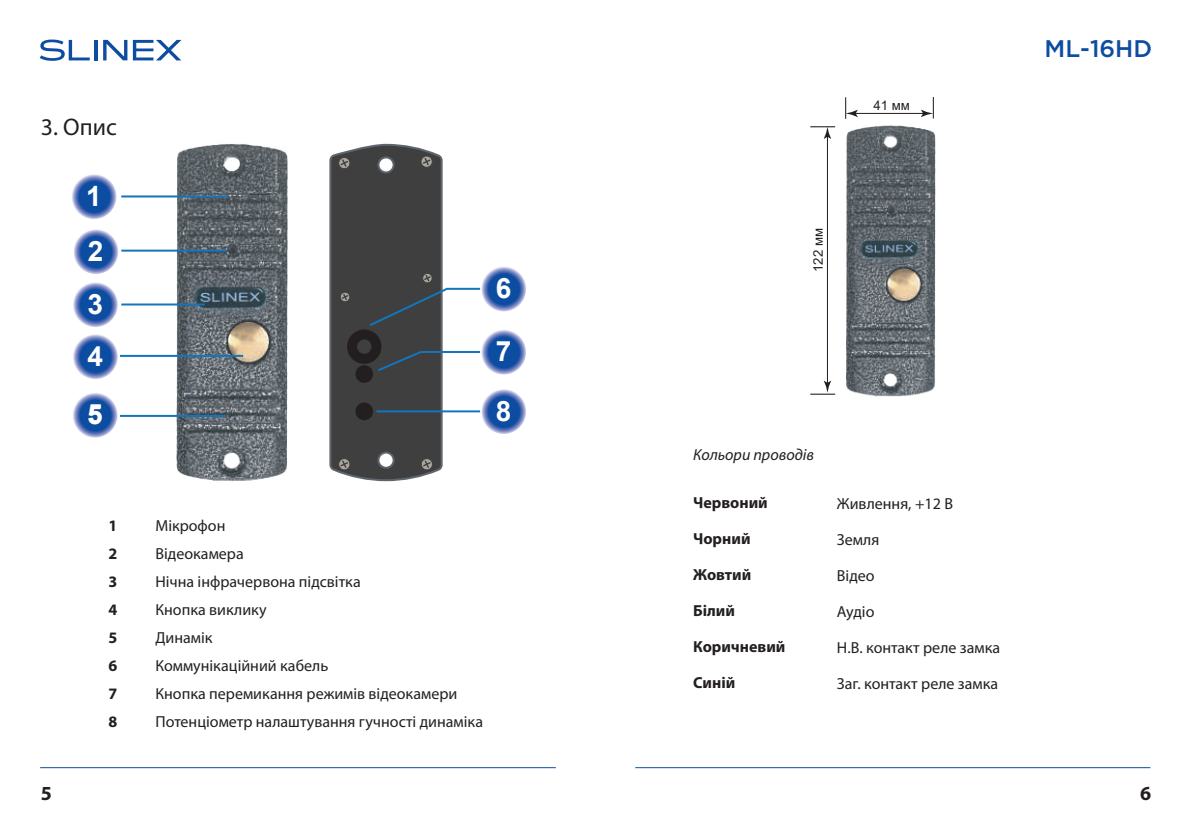
<style>
.page{position:relative;width:1191px;height:840px;background:#fff}
.page>*{position:absolute;margin:0;border:0;box-sizing:border-box;transform-origin:0 0}
.t1{font:700 28px "Arial";color:#fff}
.t2{font:700 24.6px "Arial";color:#fff}
.t3{font:500 24px "Gotham Pro";color:#0d4da1}
.t4{font:24px "Myriad Pro";color:#231f20}
.t5{font:700 20px "Myriad Pro";color:#231f20}
.t6{font:16px/28px "Myriad Pro";color:#231f20}
.t7{font:700 16px/28px "Myriad Pro";color:#231f20;text-align:justify}
.t8{font:italic 16px "Myriad Pro";color:#231f20}
.t9{font:13.2px "Arial";color:#231f20}
</style>
<div class="page">
<svg style="left:40px;top:40px;width:50px;height:21px"></svg>
<hr style="left:94px;top:40px;width:3px;height:20px;background:#0d4da1">
<svg style="left:103px;top:40px;width:24px;height:20px"></svg>
<svg style="left:133px;top:40px;width:48px;height:20px"></svg>
<hr style="left:40px;top:766px;width:516px;height:1px;background:#0d4da1">
<hr style="left:635px;top:766px;width:515px;height:1px;background:#0d4da1">
<img style="left:810px;top:101px;width:126px;height:296px">
<hr style="left:827px;top:135px;width:1px;height:249px;background:#231f20">
<svg style="left:810px;top:126px;width:25px;height:13px"></svg>
<svg style="left:810px;top:380px;width:25px;height:14px"></svg>
<hr style="left:854px;top:113px;width:71px;height:1px;background:#231f20">
<svg style="left:845px;top:97px;width:13px;height:22px"></svg>
<svg style="left:921px;top:97px;width:12px;height:21px"></svg>
<img style="left:97px;top:144px;width:191px;height:337px">
<svg style="left:72px;top:392px;width:46px;height:45px;background:#4e75b7"></svg>
<svg style="left:72px;top:333px;width:46px;height:46px;background:#5177b8"></svg>
<svg style="left:73px;top:281px;width:45px;height:46px;background:#4d75b7"></svg>
<svg style="left:73px;top:229px;width:45px;height:45px;background:#4971b5"></svg>
<svg style="left:71px;top:174px;width:46px;height:45px;background:#4d75b7"></svg>
<hr style="left:121px;top:195px;width:107px;height:2px;background:#1375bc">
<hr style="left:121px;top:249px;width:105px;height:2px;background:#1375bc">
<hr style="left:120px;top:355px;width:123px;height:2px;background:#1375bc">
<hr style="left:120px;top:414px;width:106px;height:2px;background:#1375bc">
<hr style="left:121px;top:303px;width:84px;height:2px;background:#1375bc">
<svg style="left:481px;top:388px;width:45px;height:46px;background:#4c74b6"></svg>
<svg style="left:481px;top:329px;width:45px;height:45px;background:#4871b5"></svg>
<svg style="left:481px;top:266px;width:45px;height:45px;background:#4871b5"></svg>
<svg style="left:329px;top:143px;width:153px;height:339px"></svg>
<h3 class="t4" style="left:41px;top:112px;width:77px">3. Опис</h3>
<h1 class="t1" style="left:86px;top:176px;width:17px">1</h1>
<h1 class="t1" style="left:88px;top:231px;width:17px">2</h1>
<h1 class="t1" style="left:87px;top:284px;width:17px">3</h1>
<h1 class="t1" style="left:87px;top:336px;width:17px">4</h1>
<h1 class="t1" style="left:496px;top:268px;width:17px">6</h1>
<h1 class="t1" style="left:496px;top:331px;width:17px">7</h1>
<h2 class="t2" style="left:88px;top:396px;width:15px">5</h2>
<h1 class="t1" style="left:496px;top:391px;width:17px">8</h1>
<h1 class="t1" style="left:87px;top:394px;width:17px">5</h1>
<p class="t7" style="left:109px;top:510px;width:10px">1<br>2<br>3<br>4<br>5<br>6<br>7<br>8</p>
<p class="t6" style="left:155px;top:510px;width:329px">Мікрофон<br>Відеокамера<br>Нічна інфрачервона підсвітка<br>Кнопка виклику<br>Динамік<br>Коммунікаційний кабель<br>Кнопка перемикання режимів відеокамери<br>Потенціометр налаштування гучності динаміка</p>
<p class="t9" style="left:809px;top:272px;width:45px;rotate:-90deg">122 мм</p>
<p class="t9" style="left:873px;top:96px;width:38px">41 мм</p>
<h3 class="t3" style="left:1044px;top:34px;width:109px">ML-16HD</h3>
<p class="t8" style="left:693px;top:444px;width:122px">Кольори проводів</p>
<p class="t7" style="left:693px;top:488px;width:76px">Червоний</p>
<p class="t7" style="left:693px;top:524px;width:59px">Чорний</p>
<p class="t7" style="left:693px;top:560px;width:60px">Жовтий</p>
<p class="t7" style="left:693px;top:596px;width:43px">Білий</p>
<p class="t7" style="left:693px;top:632px;width:94px">Коричневий</p>
<p class="t7" style="left:693px;top:668px;width:44px">Синій</p>
<p class="t6" style="left:837px;top:489px;width:118px">Живлення, +12 В</p>
<p class="t6" style="left:837px;top:525px;width:44px">Земля</p>
<p class="t6" style="left:837px;top:561px;width:39px">Відео</p>
<p class="t6" style="left:837px;top:597px;width:39px">Аудіо</p>
<p class="t6" style="left:837px;top:633px;width:165px">Н.В. контакт реле замка</p>
<p class="t6" style="left:837px;top:669px;width:163px">Заг. контакт реле замка</p>
<p class="t5" style="left:41px;top:779px;width:13px">5</p>
<p class="t5" style="left:1140px;top:779px;width:13px">6</p>
</div>
